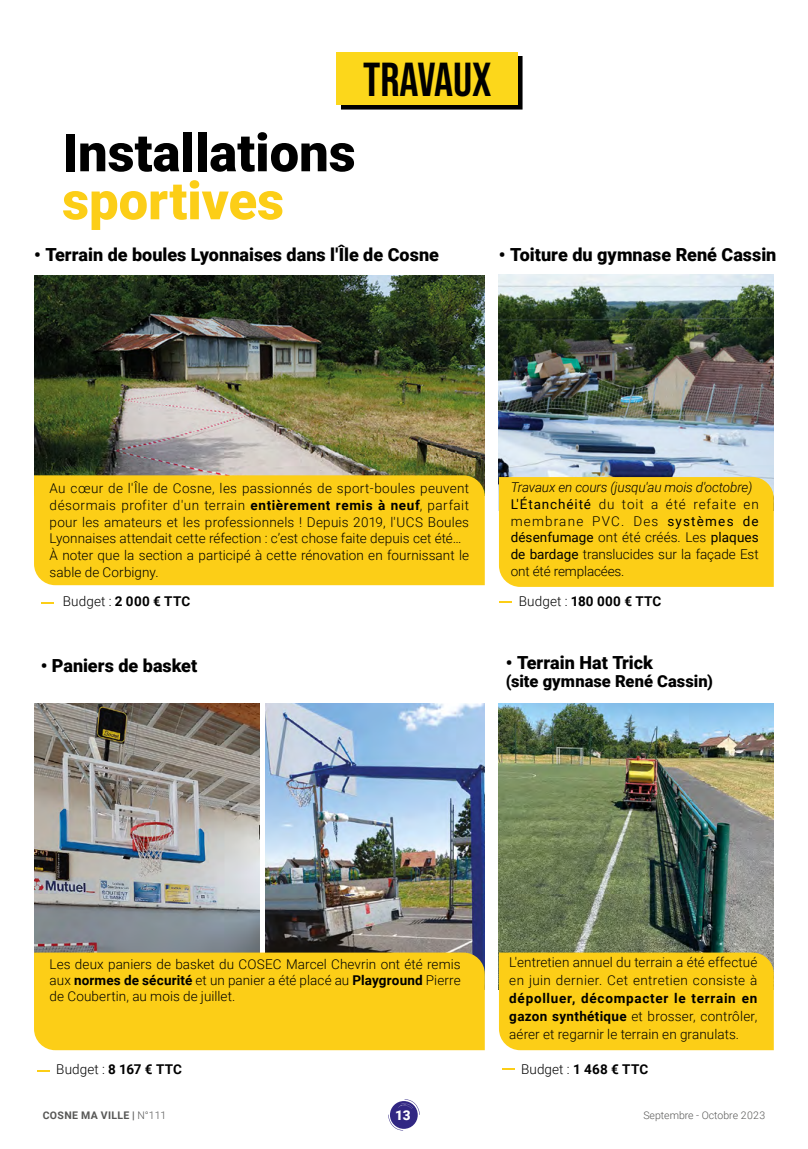
<style>
.page{position:relative;width:808px;height:1149px;background:#fff}
.page>*{position:absolute;margin:0;border:0;box-sizing:border-box;transform-origin:0 0}
.t1{font:900 52.5px "Roboto";color:#000}
.t2{font:900 52.5px "Roboto";color:#fcce17}
.t3{font:47.55px "Bebas Neue";color:#000}
.t4{font:900 18px "Roboto";color:#000}
.t5{font:900 16.5px "Roboto";color:#000}
.t6{font:300 13.5px/16.8px "Roboto";letter-spacing:.01em;color:#000}
.t7{font:700 13.5px "Roboto";letter-spacing:.015em;color:#000}
.t8{font:900 13.5px "Roboto";color:#fff}
.t9{font:300 10.5px "Roboto";color:#575756}
.t10{font:700 10.5px "Roboto";letter-spacing:.035em;color:#575756}
.s1{font-weight:700}
.s2{font-weight:300}
.s3{font-style:italic}
.s4{font-weight:400}
</style>
<div class="page">
<div style="left:341px;top:56px;width:182px;height:53px;background:#000"></div>
<div style="left:337px;top:52px;width:181px;height:53px;background:#fcd71b"></div>
<img style="left:34px;top:275px;width:451px;height:200px">
<img style="left:34px;top:703px;width:226px;height:249px">
<img style="left:266px;top:703px;width:219px;height:249px">
<img style="left:499px;top:703px;width:275px;height:249px">
<img style="left:499px;top:274px;width:275px;height:203px">
<div style="left:34px;top:475px;width:451px;height:110px;background:#fcce17"></div>
<div style="left:34px;top:952px;width:451px;height:97px;background:#fcce17"></div>
<div style="left:499px;top:952px;width:275px;height:97px;background:#fcce17"></div>
<div style="left:499px;top:477px;width:275px;height:109px;background:#fcce17"></div>
<svg style="left:388px;top:1099px;width:32px;height:31px"></svg>
<svg style="left:502px;top:1068px;width:12px;height:1px"></svg>
<svg style="left:499px;top:601px;width:12px;height:2px"></svg>
<svg style="left:37px;top:1070px;width:12px;height:1px"></svg>
<svg style="left:41px;top:602px;width:13px;height:1px"></svg>
<h2 class="t3" style="left:363px;top:53px;width:130px">TRAVAUX</h2>
<h1 class="t1" style="left:62px;top:116px;width:295px">Installations</h1>
<h1 class="t2" style="left:62px;top:164px;width:223px">sportives</h1>
<h3 class="t4" style="left:34px;top:242px;width:406px">• Terrain de boules Lyonnaises dans l'Île de Cosne</h3>
<h3 class="t4" style="left:499px;top:242px;width:279px">• Toiture du gymnase René Cassin</h3>
<p class="t6" style="left:50px;top:479px;width:421px">Au cœur de l'Île de Cosne, les passionnés de sport-boules peuvent désormais profiter d'un terrain <span class="s1">entièrement remis à neuf</span>, parfait pour les amateurs et les professionnels ! Depuis 2019, l'UCS Boules Lyonnaises attendait cette réfection : c’est chose faite depuis cet été… À noter que la section a participé à cette rénovation en fournissant le sable de Corbigny.</p>
<p class="t7" style="left:63px;top:592px;width:129px"><span class="s2">Budget :</span> 2 000 € TTC</p>
<p class="t6" style="left:511px;top:478px;width:250px"><span class="s3">Travaux en cours (jusqu'au mois d'octobre)<br></span><span class="s4">L'Étanchéité</span> du toit a été refaite en membrane PVC. Des <span class="s4">systèmes de désenfumage</span> ont été créés. Les <span class="s4">plaques de bardage</span> translucides sur la façade Est ont été remplacées.</p>
<p class="t7" style="left:519px;top:592px;width:144px"><span class="s2">Budget :</span> 180 000 € TTC</p>
<h3 class="t4" style="left:41px;top:653px;width:158px">• Paniers de basket</h3>
<h3 class="t4" style="left:506px;top:650px;width:149px">• Terrain Hat Trick</h3>
<p class="t5" style="left:506px;top:669px;width:209px">(site gymnase René Cassin)</p>
<p class="t6" style="left:50px;top:954px;width:412px;line-height:16.4px;text-align:justify">Les deux paniers de basket du COSEC Marcel Chevrin ont été remis aux <span class="s1">normes de sécurité</span> et un panier a été placé au <span class="s1">Playground</span> Pierre de Coubertin, au mois de juillet.</p>
<p class="t6" style="left:509px;top:952px;width:250px;line-height:18px">L'entretien annuel du terrain a été effectué en juin dernier. Cet entretien consiste à</p>
<p class="t6" style="left:509px;top:988px;width:250px;line-height:18px;text-align:justify"><span class="s1">dépolluer, décompacter le terrain en gazon synthétique</span> et brosser, contrôler, aérer et regarnir le terrain en granulats.</p>
<p class="t7" style="left:56px;top:1059px;width:127px"><span class="s2">Budget :</span> 8 167 € TTC</p>
<p class="t7" style="left:521px;top:1059px;width:129px"><span class="s2">Budget :</span> 1 468 € TTC</p>
<p class="t10" style="left:43px;top:1107px;width:125px">COSNE MA VILLE | <span class="s2">N°111</span></p>
<p class="t8" style="left:395px;top:1105px;width:17px">13</p>
<p class="t9" style="left:643px;top:1107px;width:123px">Septembre - Octobre 2023</p>
</div>
